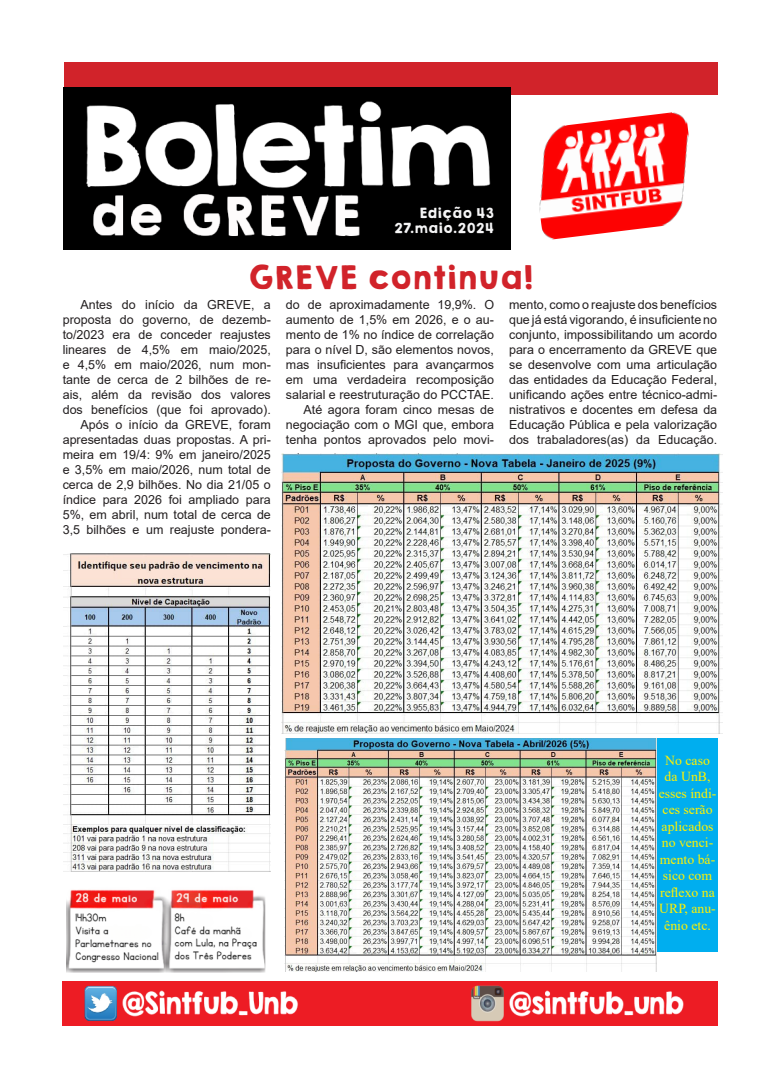
<style>
.page{position:relative;width:780px;height:1088px;background:#fff}
.page>*{position:absolute;margin:0;border:0;box-sizing:border-box;transform-origin:0 0}
.t1{font:28.75px "KGHAPPY Solid";color:#d1232a}
.texto_1{font:13.75px/16.5px "Times New Roman";color:#fff101;text-align:center}
.texto_1-2{font:12.5px/15px "Arial";color:#231f20;text-align:justify}
.t2{font:12.5px "KGHAPPY Solid";color:#f5f5f6}
</style>
<div class="page">
<div style="left:64px;top:63px;width:654px;height:32px;background:#d1232a"></div>
<img style="left:64px;top:88px;width:446px;height:161px">
<img style="left:539px;top:112px;width:150px;height:128px">
<img style="left:62px;top:981px;width:655px;height:44px">
<div style="left:657px;top:738px;width:60px;height:213px;background:#00aeef"></div>
<img style="left:281px;top:454px;width:441px;height:280px">
<img style="left:284px;top:738px;width:372px;height:233px">
<img style="left:64px;top:553px;width:206px;height:318px">
<img style="left:66px;top:889px;width:200px;height:84px">
<p class="t2" style="left:419px;top:203px;width:76px">Edição 43</p>
<p class="t2" style="left:393px;top:218px;width:102px">27.maio.2024</p>
<p class="t1" style="left:247px;top:256px;width:287px">GREVE continua!</p>
<p class="texto_1-2" style="left:63px;top:297px;width:210px;text-indent:18px">Antes do início da GREVE, a proposta do governo, de dezemb&shy;to/2023 era de conceder reajustes lineares de 4,5% em maio/2025, e 4,5% em maio/2026, num mon&shy;tante de cerca de 2 bilhões de re&shy;ais, além da revisão dos valores dos benefícios (que foi aprovado).</p>
<p class="texto_1-2" style="left:63px;top:417px;width:210px;text-indent:18px">Após o início da GREVE, foram apresentadas duas propostas. A pri&shy;meira em 19/4: 9% em janeiro/2025 e 3,5% em maio/2026, num total de cerca de 2,9 bilhões. No dia 21/05 o índice para 2026 foi ampliado para 5%, em abril, num total de cerca de 3,5 bilhões e um reajuste pondera-</p>
<p class="texto_1-2" style="left:509px;top:297px;width:210px">mento, como o reajuste dos benefícios que já está vigorando, é insuficiente no conjunto, impossibilitando um acordo para o encerramento da GREVE que se desenvolve com uma articulação das entidades da Educação Federal, unificando ações entre técnico-admi&shy;nistrativos e docentes em defesa da Educação Pública e pela valorização dos trabaladores(as) da Educação.</p>
<p class="texto_1-2" style="left:286px;top:297px;width:210px">do de aproximadamente 19,9%. O aumento de 1,5% em 2026, e o au&shy;mento de 1% no índice de correlação para o nível D, são elementos novos, mas insuficientes para avançarmos em uma verdadeira recomposição salarial e reestruturação do PCCTAE.</p>
<p class="texto_1-2" style="left:286px;top:402px;width:210px;text-indent:18px">Até agora foram cinco mesas de negociação com o MGI que, embora tenha pontos aprovados pelo movi-</p>
<p class="texto_1" style="left:658px;top:751px;width:59px">No caso da UnB, esses índi&shy;ces serão aplicados no venci&shy;mento bá&shy;sico com reflexo na<br>URP, anu&shy;ênio etc.</p>
</div>
